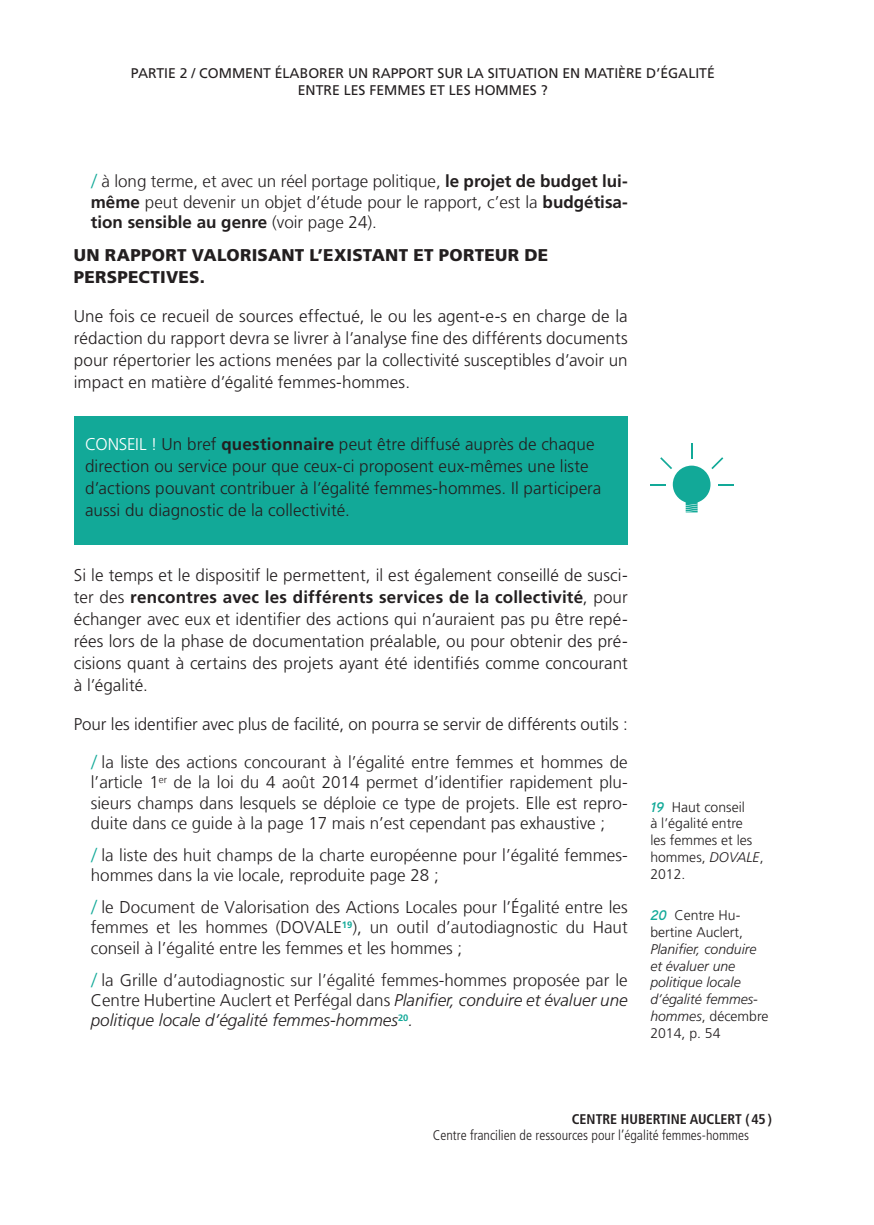
<style>
.page{position:relative;width:874px;height:1225px;background:#fff}
.page>*{position:absolute;margin:0;border:0;box-sizing:border-box;transform-origin:0 0}
.t1{font:300 17px/22px "Frutiger LT Std";letter-spacing:.005em;color:#231f20;text-align:justify}
.t2{font:300 17px/20.4px "Frutiger LT";color:#231f20}
.t3{font:900 17px "Frutiger LT Std";letter-spacing:.015em;color:#231f20}
.t4{font:italic 300 17px "Frutiger LT Std";color:#231f20}
.t5{font:700 17px/33.4px "Frutiger LT Std";color:#231f20}
.t6{font:14px "Frutiger LT Std";color:#231f20}
.t7{font:300 14px/16.8px "Frutiger LT Std";color:#231f20}
.t8{font:italic 300 14px/16.8px "Frutiger LT Std";color:#231f20}
.t9{font:300 condensed 14px "Frutiger LT Std";color:#231f20}
.t10{font:700 condensed 14px "Frutiger LT Std";color:#231f20}
.s1{font-family:"Aaux Pro OT";font-weight:400;color:#12a998}
.s2{font-family:"Frutiger LT Std";font-weight:700}
.s3{font-family:"Frutiger LT";font-weight:300}
.s4{font-weight:900}
.s5{color:#fff}
.s6{font-weight:700}
.s7{font-family:"Frutiger LT Std";font-style:italic}
.s8{font-family:"Aaux Pro OT";font-weight:700;font-style:italic;color:#12a998}
.s9{font-style:italic}
.s10{font-style:normal}
</style>
<div class="page">
<svg style="left:650px;top:444px;width:82px;height:68px"></svg>
<div style="left:74px;top:416px;width:553px;height:128px;background:#12a998"></div>
<p class="t6" style="left:131px;top:65px;width:198px">PARTIE 2 / COMME NT ÉLABORER</p>
<p class="t6" style="left:348px;top:65px;width:34px">UN RAPP</p>
<p class="t6" style="left:406px;top:65px;width:310px">ORT SUR LA SITUATION EN MATI ÈRE D’ÉGALITÉ</p>
<p class="t6" style="left:297px;top:82px;width:27px">ENTRE</p>
<p class="t6" style="left:343px;top:82px;width:205px">LES FEMMES ET LES HOMMES ?</p>
<p class="t2" style="left:91px;top:171px;width:538px"><span class="s1">/</span> à long terme, et avec un réel portage politique, <span class="s2">le projet de budget lui&shy;même</span> peut devenir un objet d’étude pour le rapport, c’est la <span class="s2">budgétisa-</span></p>
<p class="t5" style="left:74px;top:205px;width:304px;text-indent:17px">tion sensible au genre <span class="s3">(voir page 24).<br></span><span class="s4">UN RAPP</span></p>
<p class="t3" style="left:152px;top:245px;width:396px">ORT VALORISANT L’EXISTANT ET PORTEUR DE</p>
<p class="t3" style="left:74px;top:267px;width:12px">PERSPEC</p>
<p class="t3" style="left:150px;top:267px;width:56px">TIVES .</p>
<p class="t1" style="left:74px;top:306px;width:555px">U ne fois ce recueil de sources effectué, le ou les agent-e-s en charge de la rédaction du rapport devra se livrer à l’analyse fine des différents documents pour répertorier les actions menées par la collectivité susceptibles d’avoir un impact en matière d’égalité femmes-hommes.</p>
<p class="t1" style="left:85px;top:434px;width:517px;text-align:left"><span class="s5">Conseil !</span> U n bref <span class="s6">questionnaire</span> peut être diffusé auprès de chaque direction ou service pour que ceux-ci proposent eux-mêmes une liste d’actions pouvant contribuer à l’égalité femmes-hommes. I l participera aussi du diagnostic de la collectivité.</p>
<p class="t1" style="left:74px;top:565px;width:555px">Si le temps et le dispositif le permettent, il est également conseillé de susci&shy;ter des <span class="s6">rencontres avec les différents services de la collectivité</span>, pour échanger avec eux et identifier des actions qui n’auraient pas pu être repé&shy;rées lors de la phase de documentation préalable, ou pour obtenir des pré&shy;cisions quant à certains des projets ayant été identifiés comme concourant à l’égalité.</p>
<p class="t1" style="left:74px;top:714px;width:555px">Pour les identifier avec plus de facilité, on pourra se servir de différents outils :</p>
<p class="t2" style="left:91px;top:752px;width:538px;text-align:justify"><span class="s1">/</span> la liste des actions concourant à l’égalité entre femmes et hommes de l’article 1<sup>er</sup> de la loi du 4 août 2014 permet d’identifier rapidement plu&shy;sieurs champs dans lesquels se déploie ce type de projets. Elle est repro&shy;duite dans ce guide à la page 17 mais n’est cependant pas exhaustive ;</p>
<p class="t2" style="left:91px;top:845px;width:538px"><span class="s1">/</span> la liste des huit champs de la charte européenne pour l’égalité femmes&shy;hommes dans la vie locale, reproduite page 28 ;</p>
<p class="t2" style="left:91px;top:897px;width:538px;text-align:justify"><span class="s1">/</span> le Document de Valorisation des Actions Locales pour l’Égalité entre les femmes et les hommes (DOVALE<sup>19</sup>), un outil d’autodiagnostic du Haut conseil à l’égalité entre les femmes et les hommes ;</p>
<p class="t2" style="left:91px;top:969px;width:538px"><span class="s1">/</span> la Grille d’autodiagnostic sur l’égalité femmes-hommes proposée par le<br>Centre Hubertine Auclert et Perfégal dans <span class="s7">Planifier, conduire et évaluer une</span></p>
<p class="t4" style="left:91px;top:1010px;width:324px">politique locale d’égalité femmes-hommes<sup>20</sup>.</p>
<p class="t7" style="left:650px;top:798px;width:115px"><span class="s8">19</span> Haut conseil<br>à l’égalité entre<br>les femmes et les hommes, <span class="s9">DOVALE</span>,<br>2012.</p>
<p class="t7" style="left:650px;top:907px;width:94px"><span class="s8">20</span> Centre H u&shy;bertine Auclert,</p>
<p class="t8" style="left:650px;top:940px;width:119px">Planifier, conduire et évaluer une politique locale d’égalité femmes&shy;hommes<span class="s10">, décembre<br>2014, p. 54</span></p>
<p class="t10" style="left:571px;top:1110px;width:201px">CENTRE HUBERTINE AUCLERT (45)</p>
<p class="t9" style="left:433px;top:1127px;width:317px">Centre francilien de ressources pour l’égalité femmes-hommes</p>
</div>
